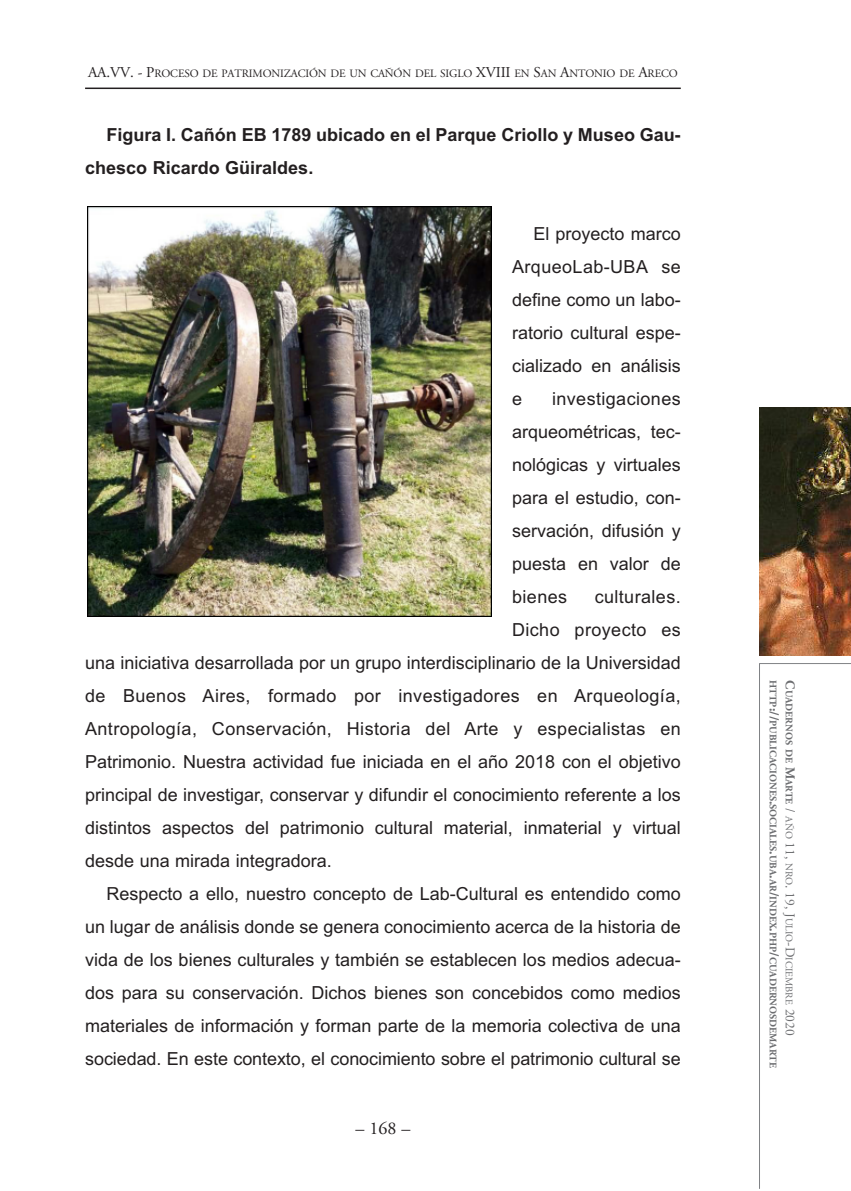
<style>
.page{position:relative;width:851px;height:1191px;background:#fff}
.page>*{position:absolute;margin:0;border:0;box-sizing:border-box;transform-origin:0 0}
.t1{font:18px/33px "Arial";color:#231f20;text-align:justify}
.t2{font:18px "Arial";letter-spacing:.02em;color:#231f20}
.t3{font:700 18px/33px "Arial";color:#231f20}
.t4{font:18px "Adobe Garamond";color:#231f20}
.t5{font:11.25px "Adobe Garamond";letter-spacing:-.015em;color:#231f20}
.t6{font:700 10.2px/16.2px "Adobe Garamond";color:#6c6d70}
.s1{font-size:15px}
.s2{font-size:13.5px}
.s3{font-weight:400;font-size:13.5px}
.s4{font-weight:400}
</style>
<div class="page">
<hr style="left:759px;top:663px;width:91px;height:1px;background:#808285">
<hr style="left:759px;top:663px;width:1px;height:525px;background:#808285">
<img style="left:759px;top:407px;width:91px;height:248px">
<img style="left:87px;top:206px;width:404px;height:410px">
<hr style="left:85px;top:88px;width:595px;height:1px;background:#231f20">
<p class="t5" style="left:88px;top:67px;width:591px"><span class="s1">AA.VV. - P</span>ROCESO DE PATRIMONIZACIÓN DE UN CAÑÓN DEL SIGLO <span class="s1">XVIII</span> EN <span class="s1">S</span>AN <span class="s1">A</span>NTONIO DE <span class="s1">A</span>RECO</p>
<p class="t3" style="left:85px;top:118px;width:597px;text-indent:21px">Figura I. Cañón EB 1789 ubicado en el Parque Criollo y Museo Gau&shy;chesco Ricardo Güiraldes.</p>
<p class="t1" style="left:512px;top:217px;width:170px;text-indent:21px">El proyecto marco ArqueoLab-UBA se define como un labo&shy;ratorio cultural espe&shy;cializado en análisis e</p>
<p class="t1" style="left:512px;top:382px;width:170px;text-indent:40px">investigaciones arqueométricas, tec&shy;nológicas y virtuales para el estudio, con&shy;servación, difusión y puesta en valor de bienes</p>
<p class="t2" style="left:594px;top:586px;width:88px">culturales.</p>
<p class="t2" style="left:512px;top:619px;width:170px">Dicho proyecto es</p>
<p class="t1" style="left:85px;top:646px;width:597px">una iniciativa desarrollada por un grupo interdisciplinario de la Universidad</p>
<p class="t2" style="left:85px;top:685px;width:597px">de Buenos Aires, formado por investigadores en Arqueología,</p>
<p class="t2" style="left:85px;top:718px;width:597px">Antropología, Conservación, Historia del Arte y especialistas en</p>
<p class="t1" style="left:85px;top:745px;width:597px">Patrimonio. Nuestra actividad fue iniciada en el año 2018 con el objetivo</p>
<p class="t1" style="left:85px;top:778px;width:597px">principal de investigar, conservar y difundir el conocimiento referente a los</p>
<p class="t1" style="left:85px;top:811px;width:597px">distintos aspectos del patrimonio cultural material, inmaterial y virtual</p>
<p class="t1" style="left:85px;top:844px;width:248px">desde una mirada integradora.</p>
<p class="t1" style="left:106px;top:877px;width:576px">Respecto a ello, nuestro concepto de Lab-Cultural es entendido como</p>
<p class="t1" style="left:85px;top:910px;width:597px">un lugar de análisis donde se genera conocimiento acerca de la historia de</p>
<p class="t1" style="left:85px;top:943px;width:597px">vida de los bienes culturales y también se establecen los medios adecua-</p>
<p class="t1" style="left:85px;top:976px;width:597px">dos para su conservación. Dichos bienes son concebidos como medios</p>
<p class="t1" style="left:85px;top:1009px;width:597px">materiales de información y forman parte de la memoria colectiva de una</p>
<p class="t1" style="left:85px;top:1042px;width:597px">sociedad. En este contexto, el conocimiento sobre el patrimonio cultural se</p>
<p class="t4" style="left:355px;top:1118px;width:56px">– 168 –</p>
<p class="t6" style="left:797px;top:680px;width:389px;rotate:90deg"><span class="s2">C</span>UADERNOS DE <span class="s2">M</span>ARTE <span class="s3">/</span> <span class="s4">AÑO</span> <span class="s3">11,</span> <span class="s4">NRO</span><span class="s3">. 19, J</span><span class="s4">ULIO</span><span class="s3">-D</span><span class="s4">ICIEMBRE</span> <span class="s3">2020<br></span>HTTP<span class="s2">://</span>PUBLICACIONES<span class="s2">.</span>SOCIALES<span class="s2">.</span>UBA<span class="s2">.</span>AR<span class="s2">/</span>INDEX<span class="s2">.</span>PHP<span class="s2">/</span>CUADERNOSDEMARTE</p>
</div>
